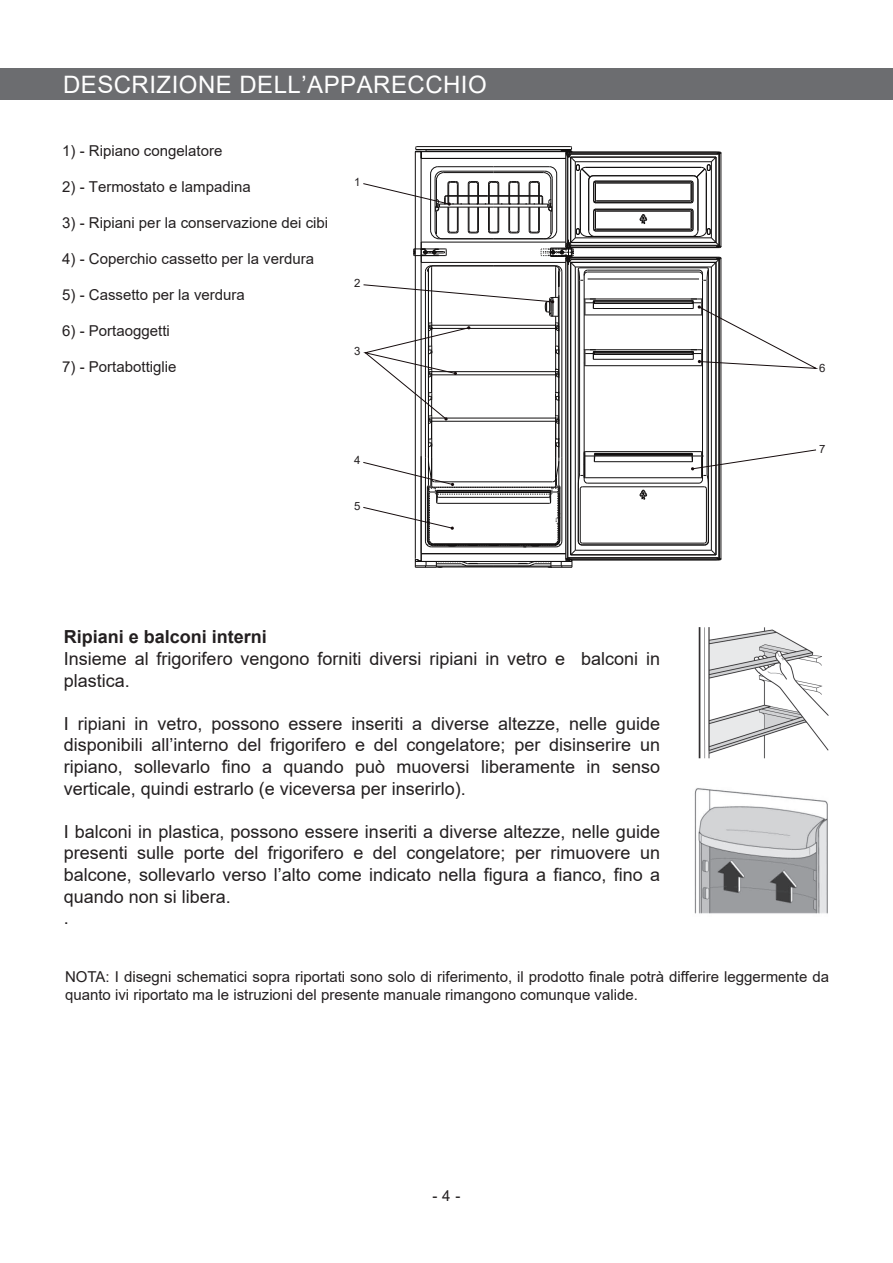
<style>
.page{position:relative;width:893px;height:1263px;background:#fff}
.page>*{position:absolute;margin:0;border:0;box-sizing:border-box;transform-origin:0 0}
.t1{font:24px "Arial";letter-spacing:.02em;color:#fff}
.t2{font:18px/21.6px "Arial";color:#231f20}
.t3{font:700 18px "Arial";color:#231f20}
.t4{font:15px/18px "Arial";color:#231f20}
.t5{font:11.4px "Arial";color:#231f20}
</style>
<div class="page">
<hr style="left:575px;top:238px;width:136px;height:1px;background:#110f0f">
<hr style="left:575px;top:161px;width:136px;height:1px;background:#110f0f">
<hr style="left:585px;top:315px;width:116px;height:1px;background:#110f0f">
<hr style="left:570px;top:247px;width:147px;height:1px;background:#110f0f">
<hr style="left:593px;top:308px;width:100px;height:1px;background:#110f0f">
<hr style="left:593px;top:300px;width:100px;height:1px;background:#110f0f">
<hr style="left:589px;top:299px;width:108px;height:1px;background:#110f0f">
<hr style="left:571px;top:157px;width:145px;height:1px;background:#110f0f">
<hr style="left:567px;top:257px;width:152px;height:1px;background:#110f0f">
<hr style="left:571px;top:262px;width:145px;height:1px;background:#110f0f">
<hr style="left:571px;top:153px;width:148px;height:1px;background:#110f0f">
<hr style="left:571px;top:242px;width:145px;height:1px;background:#110f0f">
<hr style="left:575px;top:267px;width:136px;height:1px;background:#110f0f">
<hr style="left:571px;top:154px;width:148px;height:1px;background:#110f0f">
<hr style="left:589px;top:349px;width:108px;height:1px;background:#110f0f">
<hr style="left:571px;top:259px;width:148px;height:1px;background:#110f0f">
<hr style="left:570px;top:245px;width:149px;height:1px;background:#110f0f">
<hr style="left:571px;top:554px;width:145px;height:1px;background:#110f0f">
<hr style="left:568px;top:557px;width:151px;height:1px;background:#110f0f">
<hr style="left:585px;top:451px;width:116px;height:1px;background:#110f0f">
<hr style="left:575px;top:550px;width:136px;height:1px;background:#110f0f">
<hr style="left:585px;top:477px;width:116px;height:1px;background:#110f0f">
<hr style="left:567px;top:558px;width:152px;height:1px;background:#110f0f">
<hr style="left:585px;top:365px;width:116px;height:1px;background:#110f0f">
<hr style="left:570px;top:559px;width:147px;height:1px;background:#110f0f">
<hr style="left:567px;top:560px;width:152px;height:1px;background:#110f0f">
<hr style="left:594px;top:461px;width:98px;height:1px;background:#110f0f">
<hr style="left:593px;top:359px;width:100px;height:1px;background:#110f0f">
<hr style="left:571px;top:555px;width:145px;height:1px;background:#110f0f">
<hr style="left:595px;top:456px;width:97px;height:1px;background:#110f0f">
<hr style="left:718px;top:260px;width:1px;height:298px;background:#110f0f">
<hr style="left:716px;top:262px;width:1px;height:293px;background:#110f0f">
<hr style="left:721px;top:258px;width:1px;height:301px;background:#110f0f">
<hr style="left:711px;top:267px;width:1px;height:283px;background:#110f0f">
<hr style="left:719px;top:259px;width:1px;height:299px;background:#110f0f">
<hr style="left:588px;top:272px;width:111px;height:1px;background:#110f0f">
<hr style="left:588px;top:270px;width:111px;height:1px;background:#110f0f">
<hr style="left:588px;top:279px;width:111px;height:1px;background:#110f0f">
<hr style="left:580px;top:268px;width:127px;height:1px;background:#110f0f">
<hr style="left:702px;top:280px;width:1px;height:193px;background:#110f0f">
<hr style="left:707px;top:280px;width:1px;height:193px;background:#110f0f">
<hr style="left:708px;top:269px;width:1px;height:272px;background:#110f0f">
<hr style="left:587px;top:483px;width:112px;height:1px;background:#110f0f">
<hr style="left:582px;top:486px;width:122px;height:1px;background:#110f0f">
<hr style="left:706px;top:489px;width:1px;height:52px;background:#110f0f">
<hr style="left:582px;top:545px;width:122px;height:1px;background:#110f0f">
<hr style="left:582px;top:543px;width:122px;height:1px;background:#110f0f">
<hr style="left:594px;top:301px;width:98px;height:1px;background:#110f0f">
<hr style="left:594px;top:302px;width:98px;height:1px;background:#110f0f">
<hr style="left:594px;top:303px;width:98px;height:1px;background:#110f0f">
<hr style="left:569px;top:152px;width:150px;height:1px;background:#110f0f">
<hr style="left:594px;top:351px;width:98px;height:1px;background:#110f0f">
<hr style="left:594px;top:352px;width:98px;height:1px;background:#110f0f">
<hr style="left:594px;top:354px;width:98px;height:1px;background:#110f0f">
<hr style="left:594px;top:453px;width:98px;height:1px;background:#110f0f">
<hr style="left:594px;top:454px;width:98px;height:1px;background:#110f0f">
<hr style="left:594px;top:455px;width:98px;height:1px;background:#110f0f">
<hr style="left:585px;top:167px;width:116px;height:1px;background:#110f0f">
<hr style="left:595px;top:231px;width:97px;height:1px;background:#110f0f">
<hr style="left:596px;top:211px;width:94px;height:1px;background:#110f0f">
<hr style="left:595px;top:181px;width:97px;height:1px;background:#110f0f">
<hr style="left:595px;top:209px;width:97px;height:1px;background:#110f0f">
<hr style="left:595px;top:236px;width:97px;height:1px;background:#110f0f">
<hr style="left:596px;top:229px;width:94px;height:1px;background:#110f0f">
<hr style="left:596px;top:183px;width:94px;height:1px;background:#110f0f">
<hr style="left:595px;top:202px;width:97px;height:1px;background:#110f0f">
<hr style="left:596px;top:201px;width:94px;height:1px;background:#110f0f">
<hr style="left:593px;top:175px;width:101px;height:1px;background:#110f0f">
<hr style="left:571px;top:246px;width:148px;height:1px;background:#110f0f">
<svg style="left:699px;top:257px;width:23px;height:24px"></svg>
<svg style="left:704px;top:541px;width:18px;height:20px"></svg>
<svg style="left:690px;top:152px;width:32px;height:96px"></svg>
<svg style="left:640px;top:490px;width:7px;height:9px"></svg>
<svg style="left:640px;top:214px;width:7px;height:10px"></svg>
<svg style="left:363px;top:146px;width:234px;height:422px"></svg>
<svg style="left:691px;top:299px;width:127px;height:70px"></svg>
<svg style="left:691px;top:449px;width:125px;height:40px"></svg>
<img style="left:694px;top:788px;width:134px;height:126px">
<img style="left:698px;top:627px;width:131px;height:132px">
<div style="left:0;top:68px;width:893px;height:31px;background:#6c6d70"></div>
<h1 class="t1" style="left:63px;top:68px;width:425px">DESCRIZIONE DELL’APPARECCHIO</h1>
<p class="t4" style="left:62px;top:141px;width:162px">1) - Ripiano congelatore</p>
<p class="t4" style="left:62px;top:177px;width:190px">2) - Termostato e lampadina</p>
<p class="t4" style="left:62px;top:213px;width:267px">3) - Ripiani per la conservazione dei cibi</p>
<p class="t4" style="left:62px;top:249px;width:253px">4) - Coperchio cassetto per la verdura</p>
<p class="t4" style="left:62px;top:285px;width:184px">5) - Cassetto per la verdura</p>
<p class="t4" style="left:62px;top:321px;width:109px">6) - Portaoggetti</p>
<p class="t4" style="left:62px;top:357px;width:116px">7) - Portabottiglie</p>
<p class="t5" style="left:354px;top:174px;width:8px">1</p>
<p class="t5" style="left:354px;top:275px;width:8px">2</p>
<p class="t5" style="left:354px;top:344px;width:8px">3</p>
<p class="t5" style="left:354px;top:452px;width:8px">4</p>
<p class="t5" style="left:354px;top:498px;width:8px">5</p>
<p class="t3" style="left:64px;top:624px;width:205px">Ripiani e balconi interni</p>
<p class="t2" style="left:64px;top:648px;width:598px">Insieme al frigorifero vengono forniti diversi ripiani in vetro e balconi in plastica.</p>
<p class="t2" style="left:64px;top:712px;width:598px;text-align:justify">I ripiani in vetro, possono essere inseriti a diverse altezze, nelle guide disponibili all’interno del frigorifero e del congelatore; per disinserire un ripiano, sollevarlo fino a quando può muoversi liberamente in senso verticale, quindi estrarlo (e viceversa per inserirlo).</p>
<p class="t2" style="left:64px;top:820px;width:598px">I balconi in plastica, possono essere inseriti a diverse altezze, nelle guide presenti sulle porte del frigorifero e del congelatore; per rimuovere un balcone, sollevarlo verso l’alto come indicato nella figura a fianco, fino a quando non si libera.<br>.</p>
<p class="t5" style="left:819px;top:360px;width:8px">6</p>
<p class="t5" style="left:819px;top:441px;width:8px">7</p>
<p class="t4" style="left:65px;top:967px;width:766px">NOTA: I disegni schematici sopra riportati sono solo di riferimento, il prodotto finale potrà differire leggermente da quanto ivi riportato ma le istruzioni del presente manuale rimangono comunque valide.</p>
<p class="t4" style="left:433px;top:1187px;width:29px">-4-</p>
</div>
